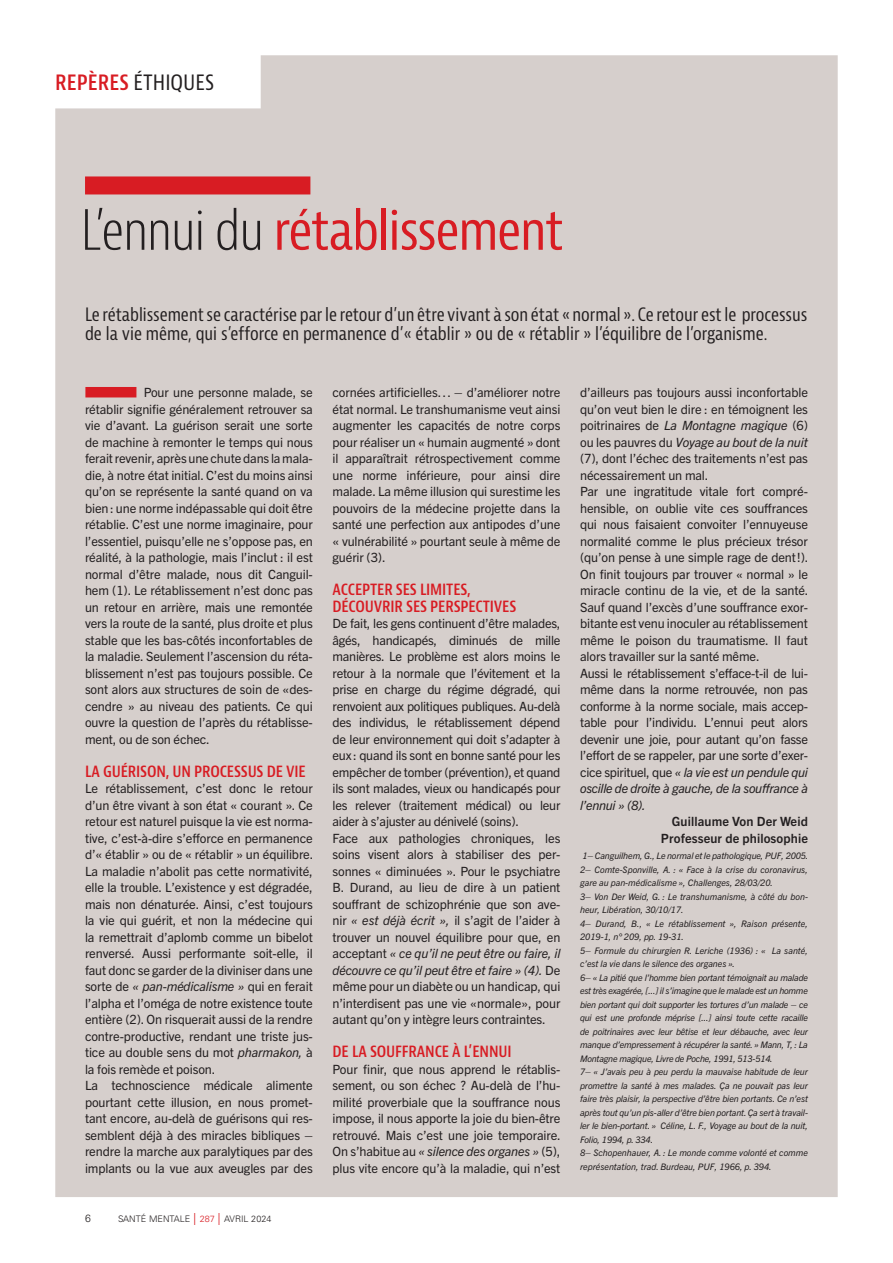
<style>
.page{position:relative;width:893px;height:1263px;background:#fff}
.page>*{position:absolute;margin:0;border:0;box-sizing:border-box;transform-origin:0 0}
.t1{font:condensed 54px "Bernina Sans";letter-spacing:-.02em;color:#d81c23}
.t2{font:condensed 22.5px "Bernina Sans";color:#231f20}
.t3{font:condensed 18px/19.5px "Bernina Sans";color:#231f20}
.t4{font:600 condensed 16.5px/16.5px "Bernina Sans";letter-spacing:-.01em;color:#d81c23}
.t5{font:12.75px/16.5px "Trade Gothic Next LT Pro";letter-spacing:-.01em;color:#231f20;text-align:justify}
.t6{font:700 12.75px/16.5px "Trade Gothic Next LT Pro";letter-spacing:.01em;color:#231f20;text-align:right}
.t7{font:300 10.5px "Univers";color:#231f20}
.t8{font:italic 9px/13.5px "Trade Gothic Next LT Pro";letter-spacing:-.01em;color:#231f20}
.t9{font:300 9px "Univers";color:#231f20}
.s1{font-weight:600;color:#d81c23}
.s2{font-weight:300;color:#231f20}
.s3{font-style:italic}
.s4{font-size:12px;color:#d81c23}
.s5{color:#d81c23}
</style>
<div class="page">
<div style="left:55px;top:55px;width:783px;height:1142px;background:#d6cfcc"></div>
<div style="left:85px;top:176px;width:225px;height:18px;background:#d81c23"></div>
<div style="left:85px;top:387px;width:51px;height:10px;background:#d81c23"></div>
<h2 class="t2" style="left:55px;top:68px;width:160px"><span class="s1">REPÈRES</span> ÉTHIQUES</h2>
<h1 class="t1" style="left:81px;top:197px;width:485px"><span class="s2">L’ennui du</span> rétablissement</h1>
<h3 class="t3" style="left:85px;top:305px;width:724px">Le rétablissement se caractérise par le retour d’un être vivant à son état « normal ». Ce retour est le processus de la vie même, qui s’efforce en permanence d’« établir » ou de « rétablir » l’équilibre de l’organisme.</h3>
<p class="t5" style="left:85px;top:383px;width:229px;text-indent:59px">Pour une personne malade, se rétablir signifie généralement retrouver sa vie d’avant. La guérison serait une sorte de machine à remonter le temps qui nous ferait revenir, après une chute dans la mala&shy;die, à notre état initial. C’est du moins ainsi qu’on se représente la santé quand on va bien : une norme indépassable qui doit être rétablie. C’est une norme imaginaire, pour l’essentiel, puisqu’elle ne s’oppose pas, en réalité, à la pathologie, mais l’inclut : il est normal d’être malade, nous dit Canguil&shy;hem (1). Le rétablissement n’est donc pas un retour en arrière, mais une remontée vers la route de la santé, plus droite et plus stable que les bas-côtés inconfortables de la maladie. Seulement l’ascension du réta&shy;blissement n’est pas toujours possible. Ce sont alors aux structures de soin de «des&shy;cendre » au niveau des patients. Ce qui ouvre la question de l’après du rétablisse&shy;ment, ou de son échec.</p>
<p class="t4" style="left:85px;top:763px;width:222px">LA GUÉRISON, UN PROCESSUS DE VIE</p>
<p class="t5" style="left:85px;top:779px;width:230px;text-align:left">Le rétablissement, c’est donc le retour d’un être vivant à son état « courant ». Ce retour est naturel puisque la vie est norma&shy;tive, c’est-à-dire s’efforce en permanence d’« établir » ou de « rétablir » un équilibre.<br>La maladie n’abolit pas cette normativité, elle la trouble. L’existence y est dégradée, mais non dénaturée. Ainsi, c’est toujours la vie qui guérit, et non la médecine qui la remettrait d’aplomb comme un bibelot renversé. Aussi performante soit-elle, il faut donc se garder de la diviniser dans une sorte de <span class="s3">« pan-médicalisme »</span> qui en ferait l’alpha et l’oméga de notre existence toute entière (2). On risquerait aussi de la rendre contre-productive, rendant une triste jus&shy;tice au double sens du mot <span class="s3">pharmakon,</span> à la fois remède et poison.<br>La technoscience médicale alimente pourtant cette illusion, en nous promet&shy;tant encore, au-delà de guérisons qui res&shy;semblent déjà à des miracles bibliques – rendre la marche aux paralytiques par des implants ou la vue aux aveugles par des</p>
<p class="t7" style="left:85px;top:1212px;width:7px">6</p>
<p class="t9" style="left:118px;top:1213px;width:155px">SANTÉ MENTALE <span class="s4">|</span> <span class="s5">287</span> <span class="s4">|</span> AVRIL 2024</p>
<p class="t5" style="left:333px;top:383px;width:229px">cornées artificielles… – d’améliorer notre état normal. Le transhumanisme veut ainsi augmenter les capacités de notre corps pour réaliser un « humain augmenté » dont il apparaîtrait rétrospectivement comme une norme inférieure, pour ainsi dire malade. La même illusion qui surestime les pouvoirs de la médecine projette dans la santé une perfection aux antipodes d’une « vulnérabilité » pourtant seule à même de guérir (3).</p>
<p class="t4" style="left:333px;top:581px;width:185px">ACCEPTER SES LIMITES,<br>DÉCOUVRIR SES PERSPECTIVES</p>
<p class="t5" style="left:333px;top:614px;width:229px;text-align:left">De fait, les gens continuent d’être malades, âgés, handicapés, diminués de mille manières. Le problème est alors moins le retour à la normale que l’évitement et la prise en charge du régime dégradé, qui renvoient aux politiques publiques. Au-delà des individus, le rétablissement dépend de leur environnement qui doit s’adapter à eux : quand ils sont en bonne santé pour les empêcher de tomber (prévention), et quand ils sont malades, vieux ou handicapés pour les relever (traitement médical) ou leur aider à s’ajuster au dénivelé (soins).<br>Face aux pathologies chroniques, les soins visent alors à stabiliser des per&shy;sonnes « diminuées ». Pour le psychiatre B. Durand, au lieu de dire à un patient souffrant de schizophrénie que son ave&shy;nir <span class="s3">« est déjà écrit »,</span> il s’agit de l’aider à trouver un nouvel équilibre pour que, en acceptant <span class="s3">« ce qu’il ne peut être ou faire, il découvre ce qu’il peut être et faire » (4).</span> De même pour un diabète ou un handicap, qui n’interdisent pas une vie «normale», pour autant qu’on y intègre leurs contraintes.</p>
<p class="t4" style="left:333px;top:1043px;width:181px">DE LA SOUFFRANCE À L’ENNUI</p>
<p class="t5" style="left:333px;top:1060px;width:230px">Pour finir, que nous apprend le rétablis&shy;sement, ou son échec ? Au-delà de l’hu&shy;milité proverbiale que la souffrance nous impose, il nous apporte la joie du bien-être retrouvé. Mais c’est une joie temporaire.<br>On s’habitue au <span class="s3">« silence des organes »</span> (5), plus vite encore qu’à la maladie, qui n’est</p>
<p class="t5" style="left:580px;top:383px;width:230px;text-align:left">d’ailleurs pas toujours aussi inconfortable qu’on veut bien le dire : en témoignent les poitrinaires de <span class="s3">La Montagne magique</span> (6) ou les pauvres du <span class="s3">Voyage au bout de la nuit </span>(7), dont l’échec des traitements n’est pas nécessairement un mal.<br>Par une ingratitude vitale fort compré&shy;hensible, on oublie vite ces souffrances qui nous faisaient convoiter l’ennuyeuse normalité comme le plus précieux trésor (qu’on pense à une simple rage de dent!).<br>On finit toujours par trouver « normal » le miracle continu de la vie, et de la santé.<br>Sauf quand l’excès d’une souffrance exor&shy;bitante est venu inoculer au rétablissement même le poison du traumatisme. Il faut alors travailler sur la santé même.<br>Aussi le rétablissement s’efface-t-il de lui&shy;même dans la norme retrouvée, non pas conforme à la norme sociale, mais accep&shy;table pour l’individu. L’ennui peut alors devenir une joie, pour autant qu’on fasse l’effort de se rappeler, par une sorte d’exer&shy;cice spirituel, que <span class="s3">« la vie est un pendule qui oscille de droite à gauche, de la souffrance à l’ennui » (8).</span></p>
<p class="t6" style="left:661px;top:812px;width:148px">Guillaume Von Der Weid<br>Professeur de philosophie</p>
<p class="t8" style="left:580px;top:848px;width:230px">1– Canguilhem, G., Le normal et le pathologique, PUF, 2005.<br>2– Comte-Sponville, A. : « Face à la crise du coronavirus, gare au pan-médicalisme », Challenges, 28/03/20.<br>3– Von Der Weid, G. : Le transhumanisme, à côté du bon&shy;heur, Libération, 30/10/17.<br>4– Durand, B., « Le rétablissement », Raison présente, 2019-1, n° 209, pp. 19-31.<br>5– Formule du chirurgien R. Leriche (1936) : « La santé, c’est la vie dans le silence des organes ».<br>6– « La pitié que l’homme bien portant témoignait au malade est très exagérée, [...] il s’imagine que le malade est un homme bien portant qui doit supporter les tortures d’un malade – ce qui est une profonde méprise [...] ainsi toute cette racaille de poitrinaires avec leur bêtise et leur débauche, avec leur manque d’empressement à récupérer la santé. » Mann, T, : La Montagne magique, Livre de Poche, 1991, 513-514.<br>7– « J’avais peu à peu perdu la mauvaise habitude de leur promettre la santé à mes malades. Ça ne pouvait pas leur faire très plaisir, la perspective d’être bien portants. Ce n’est après tout qu’un pis-aller d’être bien portant. Ça sert à travail&shy;ler le bien-portant. » Céline, L. F., Voyage au bout de la nuit, Folio, 1994, p. 334.<br>8– Schopenhauer, A. : Le monde comme volonté et comme représentation, trad. Burdeau, PUF, 1966, p. 394.</p>
</div>
